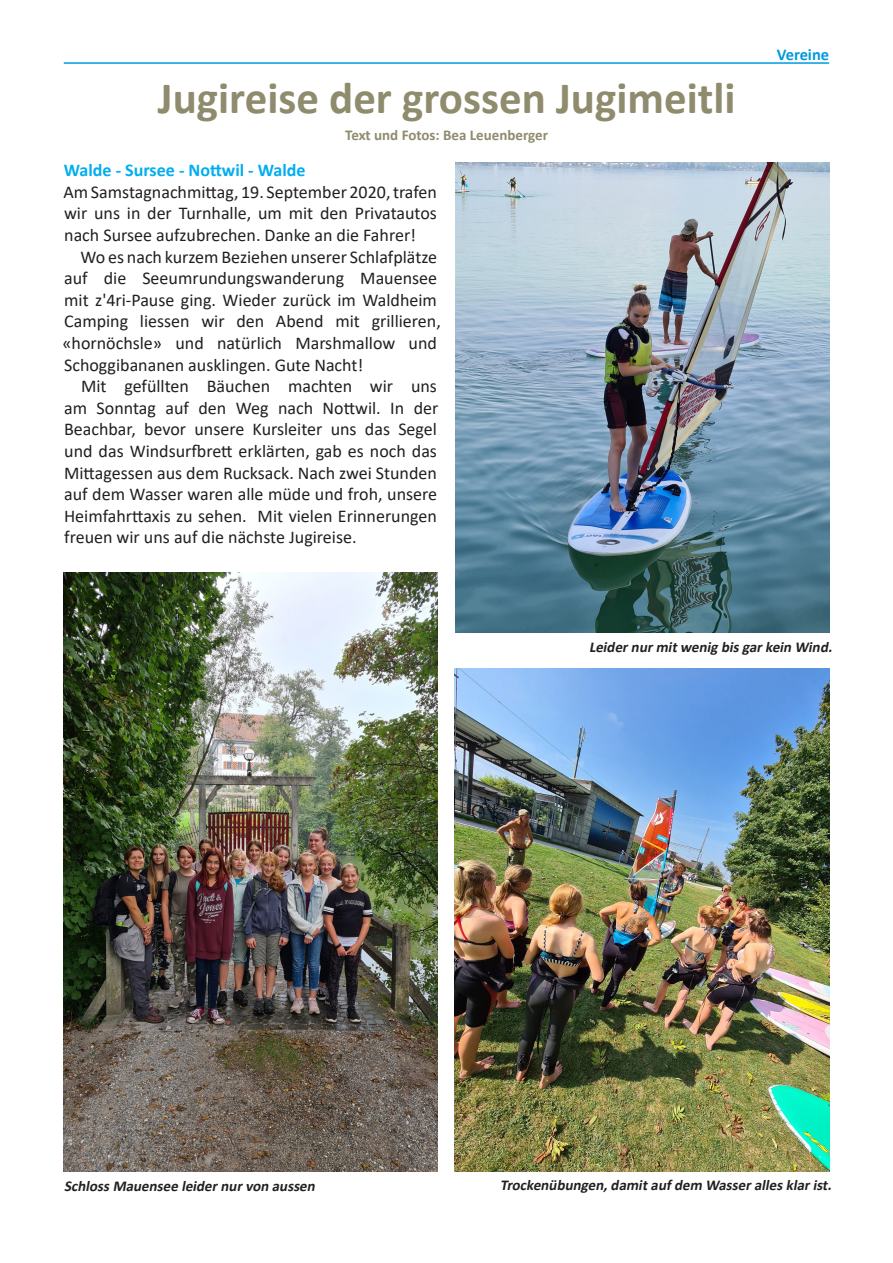
<style>
.page{position:relative;width:893px;height:1263px;background:#fff}
.page>*{position:absolute;margin:0;border:0;box-sizing:border-box;transform-origin:0 0}
.t1{font:700 45px "Calibri";color:#8f8b6d}
.t2{font:18px/21.6px "Calibri";color:#231f20;text-align:justify}
.t3{font:700 18px "Calibri";color:#00aeef}
.t4{font:700 16.5px "Calibri";color:#009bde}
.t5{font:italic 700 15px "Calibri";color:#231f20}
.t6{font:700 15px "Calibri";color:#8f8b6d}
</style>
<div class="page">
<hr style="left:64px;top:62px;width:765px;height:2px;background:#009bde">
<img style="left:455px;top:163px;width:374px;height:470px">
<img style="left:455px;top:668px;width:374px;height:503px">
<img style="left:64px;top:572px;width:374px;height:599px">
<p class="t1" style="left:158px;top:66px;width:579px">Jugireise der grossen Jugimeitli</p>
<p class="t6" style="left:345px;top:125px;width:204px">Text und Fotos: Bea Leuenberger</p>
<p class="t3" style="left:64px;top:157px;width:243px">Walde - Sursee - Nottwil - Walde</p>
<p class="t2" style="left:64px;top:180px;width:375px">Am Samstagnachmittag, 19. September 2020, trafen wir uns in der Turnhalle, um mit den Privatautos nach Sursee aufzubrechen. Danke an die Fahrer!</p>
<p class="t2" style="left:62px;top:245px;width:380px;text-align:left;text-indent:18px">Wo es nach kurzem Beziehen unserer Schlafplätze auf die Seeumrundungswanderung Mauensee mit z'4ri-Pause ging. Wieder zurück im Waldheim Camping liessen wir den Abend mit grillieren, «hornöchsle» und natürlich Marshmallow und Schoggibananen ausklingen. Gute Nacht!</p>
<p class="t2" style="left:64px;top:375px;width:376px;text-indent:17px">Mit gefüllten Bäuchen machten wir uns am Sonntag auf den Weg nach Nottwil. In der Beachbar, bevor unsere Kursleiter uns das Segel und das Windsurfbrett erklärten, gab es noch das Mittagessen aus dem Rucksack. Nach zwei Stunden auf dem Wasser waren alle müde und froh, unsere Heimfahrttaxis zu sehen. Mit vielen Erinnerungen freuen wir uns auf die nächste Jugireise.</p>
<p class="t4" style="left:777px;top:43px;width:54px">Vereine</p>
<p class="t5" style="left:589px;top:636px;width:248px">Leidernurmitwenig bisgarkein Wind.</p>
<p class="t5" style="left:64px;top:1175px;width:256px">SchlossMauensee leidernurvon aussen</p>
<p class="t5" style="left:500px;top:1174px;width:337px">Trockenübungen,damitaufdem Wasserallesklarist.</p>
</div>
